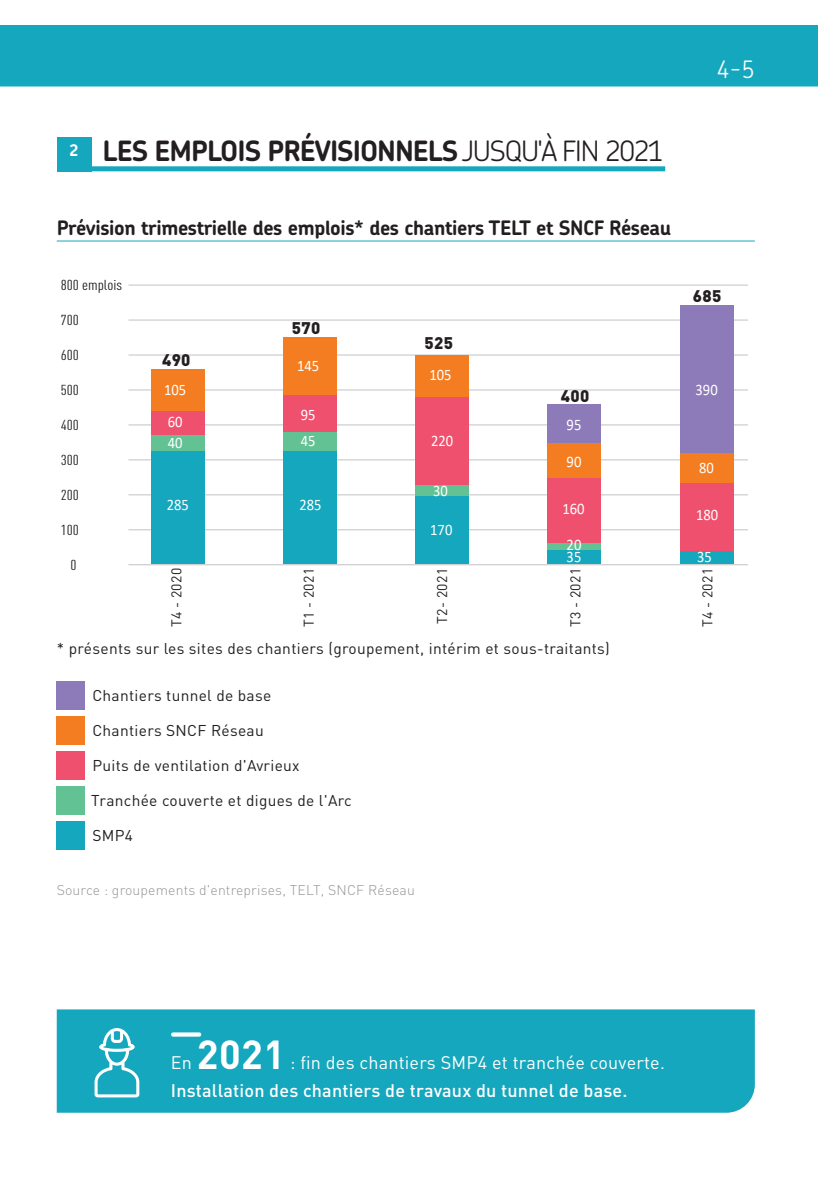
<style>
.page{position:relative;width:840px;height:1191px;background:#fff}
.page>*{position:absolute;margin:0;border:0;box-sizing:border-box;transform-origin:0 0}
.t1{font:700 40px "DIN";color:#fff}
.t2{font:700 28px "Chevin Pro";letter-spacing:-.035em;color:#231f20}
.t3{font:300 24px "Chevin Pro";color:#fff}
.t4{font:700 20px "Chevin Pro";letter-spacing:-.02em;color:#231f20}
.t5{font:500 18px "DIN";letter-spacing:.01em;color:#fff}
.t6{font:18px "DIN";letter-spacing:.01em;color:#fff}
.t7{font:900 16.6px "DIN";letter-spacing:.02em;color:#231f20}
.t8{font:16.2px "Calibri";color:#fff;scale:.91 1}
.t9{font:16px/32.8px "Calibri";color:#fff;scale:.91 1}
.t10{font:700 16px "Chevin Pro";color:#fff}
.t11{font:15.4px "DIN";letter-spacing:.02em;color:#231f20}
.t12{font:14.2px "DIN Cond";color:#231f20;scale:1.18 1}
.t13{font:300 14px "DIN";letter-spacing:.01em;color:#939598}
.t14{font:14px "DIN";letter-spacing:.02em;color:#231f20}
.s1{font-weight:300}
</style>
<div class="page">
<div style="left:0;top:26px;width:816px;height:62px;background:#15a7bd"></div>
<svg style="left:0;top:55px;width:818px;height:33px"></svg>
<div style="left:57px;top:166px;width:607px;height:5px;background:#14a7bd"></div>
<hr style="left:128px;top:285px;width:619px;height:1px;background:#bcbdc0">
<hr style="left:128px;top:564px;width:619px;height:1px;background:#bcbdc0">
<hr style="left:128px;top:319px;width:619px;height:1px;background:#bcbdc0">
<hr style="left:128px;top:494px;width:619px;height:1px;background:#bcbdc0">
<hr style="left:128px;top:459px;width:619px;height:1px;background:#bcbdc0">
<hr style="left:128px;top:424px;width:619px;height:1px;background:#bcbdc0">
<hr style="left:128px;top:389px;width:619px;height:1px;background:#bcbdc0">
<hr style="left:128px;top:354px;width:619px;height:1px;background:#bcbdc0">
<hr style="left:128px;top:529px;width:619px;height:1px;background:#bcbdc0">
<div style="left:415px;top:496px;width:53px;height:67px;background:#15a7bd"></div>
<div style="left:415px;top:484px;width:53px;height:12px;background:#63c294"></div>
<div style="left:415px;top:397px;width:53px;height:87px;background:#ef506d"></div>
<div style="left:415px;top:355px;width:53px;height:42px;background:#f47d21"></div>
<div style="left:151px;top:450px;width:53px;height:113px;background:#15a7bd"></div>
<div style="left:151px;top:434px;width:53px;height:16px;background:#63c294"></div>
<div style="left:151px;top:411px;width:53px;height:23px;background:#ef506d"></div>
<div style="left:151px;top:369px;width:53px;height:42px;background:#f47d21"></div>
<div style="left:283px;top:450px;width:53px;height:113px;background:#15a7bd"></div>
<div style="left:283px;top:432px;width:53px;height:18px;background:#63c294"></div>
<div style="left:283px;top:395px;width:53px;height:37px;background:#ef506d"></div>
<div style="left:283px;top:337px;width:53px;height:58px;background:#f47d21"></div>
<div style="left:547px;top:550px;width:54px;height:13px;background:#15a7bd"></div>
<div style="left:547px;top:542px;width:54px;height:8px;background:#63c294"></div>
<div style="left:547px;top:478px;width:54px;height:64px;background:#ef506d"></div>
<div style="left:547px;top:443px;width:54px;height:35px;background:#f47d21"></div>
<div style="left:547px;top:404px;width:54px;height:39px;background:#8d7ab8"></div>
<div style="left:679px;top:550px;width:54px;height:13px;background:#15a7bd"></div>
<div style="left:679px;top:483px;width:54px;height:67px;background:#ef506d"></div>
<div style="left:679px;top:452px;width:54px;height:31px;background:#f47d21"></div>
<div style="left:679px;top:305px;width:54px;height:147px;background:#8d7ab8"></div>
<div style="left:57px;top:137px;width:34px;height:34px;background:#15a7bd"></div>
<hr style="left:57px;top:240px;width:697px;height:1px;background:#14a7bd">
<div style="left:56px;top:821px;width:29px;height:28px;background:#15a7bd"></div>
<div style="left:56px;top:751px;width:29px;height:28px;background:#ef506d"></div>
<div style="left:56px;top:786px;width:29px;height:28px;background:#63c294"></div>
<div style="left:57px;top:1009px;width:697px;height:103px;background:#15a7bd"></div>
<svg style="left:94px;top:1028px;width:45px;height:69px"></svg>
<div style="left:56px;top:716px;width:29px;height:28px;background:#f47d21"></div>
<div style="left:56px;top:681px;width:29px;height:28px;background:#8d7ab8"></div>
<svg style="left:173px;top:1032px;width:26px;height:4px"></svg>
<p class="t10" style="left:70px;top:139px;width:10px">2</p>
<p class="t2" style="left:102px;top:132px;width:562px">LES EMPLOIS PRÉVISIONNELS <span class="s1">JUSQU'À FIN 2021</span></p>
<p class="t4" style="left:57px;top:214px;width:615px">Prévision trimestrielle des emplois* des chantiers TELT et SNCF Réseau</p>
<p class="t12" style="left:61px;top:276px;width:53px">800 emplois</p>
<p class="t12" style="left:61px;top:311px;width:17px">700</p>
<p class="t12" style="left:61px;top:346px;width:17px">600</p>
<p class="t12" style="left:61px;top:381px;width:17px">500</p>
<p class="t12" style="left:61px;top:416px;width:17px">400</p>
<p class="t7" style="left:162px;top:348px;width:30px">490</p>
<p class="t9" style="left:164px;top:372px;width:26px">105<br>60</p>
<p class="t9" style="left:168px;top:426px;width:18px">40</p>
<p class="t7" style="left:292px;top:317px;width:30px">570</p>
<p class="t9" style="left:297px;top:348px;width:26px">145</p>
<p class="t9" style="left:300px;top:398px;width:18px">95</p>
<p class="t9" style="left:300px;top:424px;width:18px">45</p>
<p class="t7" style="left:424px;top:332px;width:30px">525</p>
<p class="t9" style="left:429px;top:358px;width:26px">105</p>
<p class="t9" style="left:431px;top:424px;width:26px">220</p>
<p class="t7" style="left:560px;top:385px;width:30px">400</p>
<p class="t8" style="left:566px;top:413px;width:18px">95</p>
<p class="t3" style="left:716px;top:53px;width:40px">4-5</p>
<p class="t7" style="left:692px;top:285px;width:30px">685</p>
<p class="t9" style="left:695px;top:373px;width:26px">390</p>
<p class="t12" style="left:61px;top:451px;width:17px">300</p>
<p class="t12" style="left:61px;top:486px;width:17px">200</p>
<p class="t12" style="left:61px;top:521px;width:17px">100</p>
<p class="t12" style="left:70px;top:556px;width:7px">0</p>
<p class="t9" style="left:167px;top:488px;width:26px">285</p>
<p class="t9" style="left:299px;top:488px;width:26px">285</p>
<p class="t9" style="left:433px;top:474px;width:18px">30</p>
<p class="t9" style="left:430px;top:513px;width:26px">170</p>
<p class="t8" style="left:566px;top:450px;width:18px">90</p>
<p class="t8" style="left:562px;top:497px;width:26px">160</p>
<p class="t8" style="left:566px;top:534px;width:18px">20</p>
<p class="t9" style="left:566px;top:539px;width:18px">35</p>
<p class="t9" style="left:698px;top:451px;width:18px">80</p>
<p class="t9" style="left:695px;top:497px;width:26px">180</p>
<p class="t9" style="left:696px;top:540px;width:18px">35</p>
<p class="t14" style="left:168px;top:627px;width:61px;rotate:-90deg">T4 - 2020</p>
<p class="t14" style="left:300px;top:627px;width:61px;rotate:-90deg">T1 - 2021</p>
<p class="t14" style="left:433px;top:623px;width:57px;rotate:-90deg">T2- 2021</p>
<p class="t14" style="left:566px;top:627px;width:61px;rotate:-90deg">T3 - 2021</p>
<p class="t14" style="left:698px;top:627px;width:61px;rotate:-90deg">T4 - 2021</p>
<p class="t11" style="left:57px;top:639px;width:554px">* présents sur les sites des chantiers (groupement, intérim et sous-traitants)</p>
<p class="t11" style="left:92px;top:686px;width:180px">Chantiers tunnel de base</p>
<p class="t11" style="left:92px;top:721px;width:173px">Chantiers SNCF Réseau</p>
<p class="t11" style="left:92px;top:756px;width:209px">Puits de ventilation d'Avrieux</p>
<p class="t11" style="left:91px;top:791px;width:262px">Tranchée couverte et digues de l'Arc</p>
<p class="t11" style="left:92px;top:826px;width:42px">SMP4</p>
<p class="t13" style="left:57px;top:881px;width:359px">Source : groupements d'entreprises, TELT, SNCF Réseau</p>
<p class="t1" style="left:197px;top:1028px;width:90px">2021</p>
<p class="t6" style="left:290px;top:1051px;width:376px">: fin des chantiers SMP4 et tranchée couverte.</p>
<p class="t5" style="left:171px;top:1078px;width:457px">Installation des chantiers de travaux du tunnel de base.</p>
<p class="t6" style="left:171px;top:1051px;width:23px">En</p>
</div>
